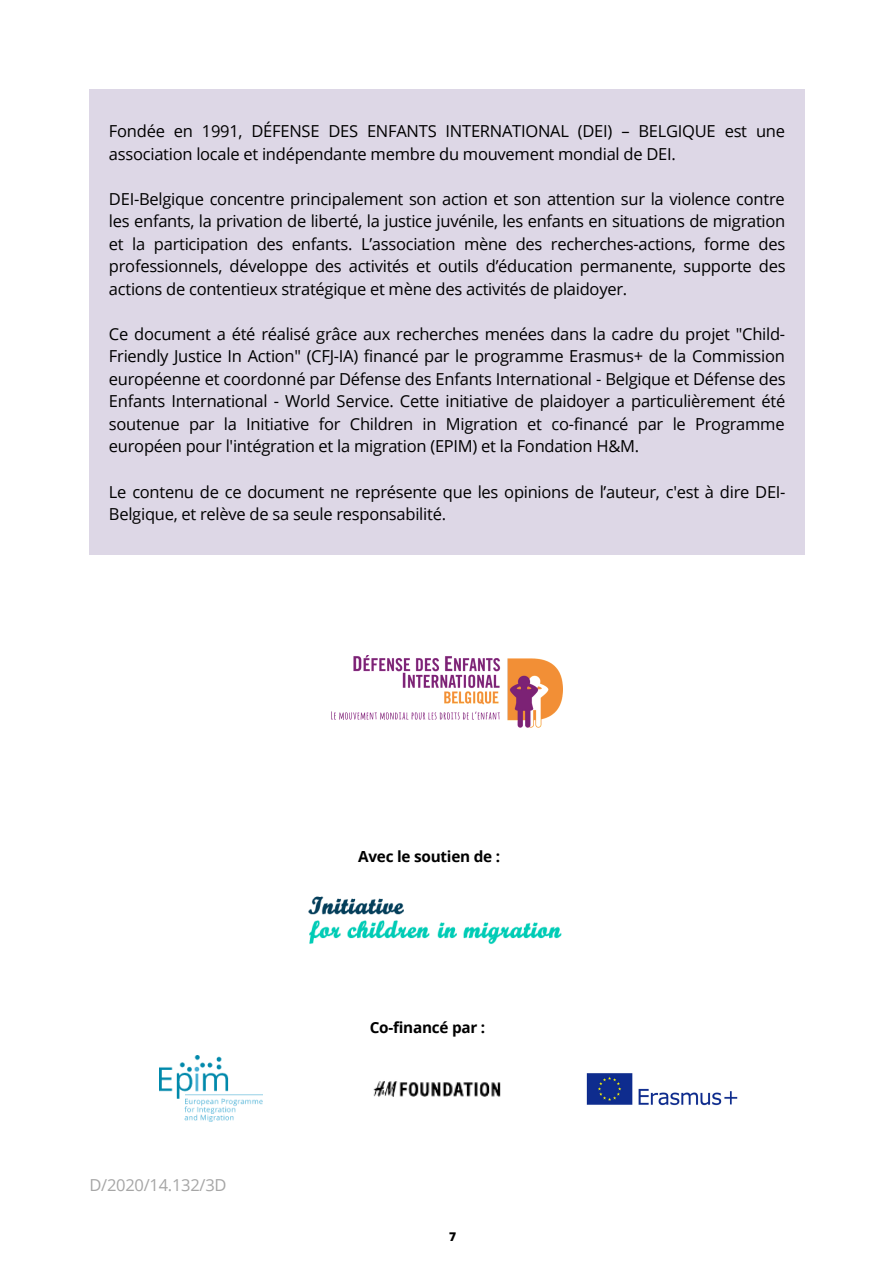
<style>
.page{position:relative;width:894px;height:1264px;background:#fff}
.page>*{position:absolute;margin:0;border:0;box-sizing:border-box;transform-origin:0 0}
.t1{font:16.5px/22.5px "Open Sans";letter-spacing:-.015em;color:#000}
.t2{font:16.5px "Open Sans";letter-spacing:-.015em;color:#a6a6a6}
.t3{font:700 15.3px "Open Sans";letter-spacing:-.015em;color:#000}
.t4{font:800 12px "Open Sans";color:#000}
</style>
<div class="page">
<div style="left:89px;top:89px;width:715px;height:466px;background:#ddd7e6"></div>
<img style="left:331px;top:655px;width:231px;height:72px">
<img style="left:373px;top:1081px;width:128px;height:16px">
<img style="left:159px;top:1055px;width:104px;height:66px">
<img style="left:586px;top:1073px;width:152px;height:33px">
<img style="left:308px;top:896px;width:254px;height:48px">
<p class="t1" style="left:109px;top:119px;width:677px">Fondée en 1991, DÉFENSE DES ENFANTS INTERNATIONAL (DEI) – BELGIQUE est une association locale et indépendante membre du mouvement mondial de DEI.</p>
<p class="t1" style="left:109px;top:187px;width:678px;text-align:justify">DEI-Belgique concentre principalement son action et son attention sur la violence contre les enfants, la privation de liberté, la justice juvénile, les enfants en situations de migration et la participation des enfants. L’association mène des recherches-actions, forme des professionnels, développe des activités et outils d’éducation permanente, supporte des actions de contentieux stratégique et mène des activités de plaidoyer.</p>
<p class="t1" style="left:109px;top:322px;width:678px;text-align:justify">Ce document a été réalisé grâce aux recherches menées dans la cadre du projet "Child-Friendly Justice In Action" (CFJ-IA) financé par le programme Erasmus+ de la Commission européenne et coordonné par Défense des Enfants International - Belgique et Défense des Enfants International - World Service. Cette initiative de plaidoyer a particulièrement été soutenue par la Initiative for Children in Migration et co-financé par le Programme européen pour l'intégration et la migration (EPIM) et la Fondation H&amp;M.</p>
<p class="t1" style="left:109px;top:480px;width:678px">Le contenu de ce document ne représente que les opinions de l’auteur, c'est à dire DEI-<br>Belgique, et relève de sa seule responsabilité.</p>
<p class="t3" style="left:358px;top:845px;width:143px">Avec le soutien de :</p>
<p class="t2" style="left:89px;top:1173px;width:139px">D/2020/14.132/3D</p>
<p class="t3" style="left:369px;top:1016px;width:117px">Co-financé par :</p>
<p class="t4" style="left:449px;top:1228px;width:9px">7</p>
</div>
